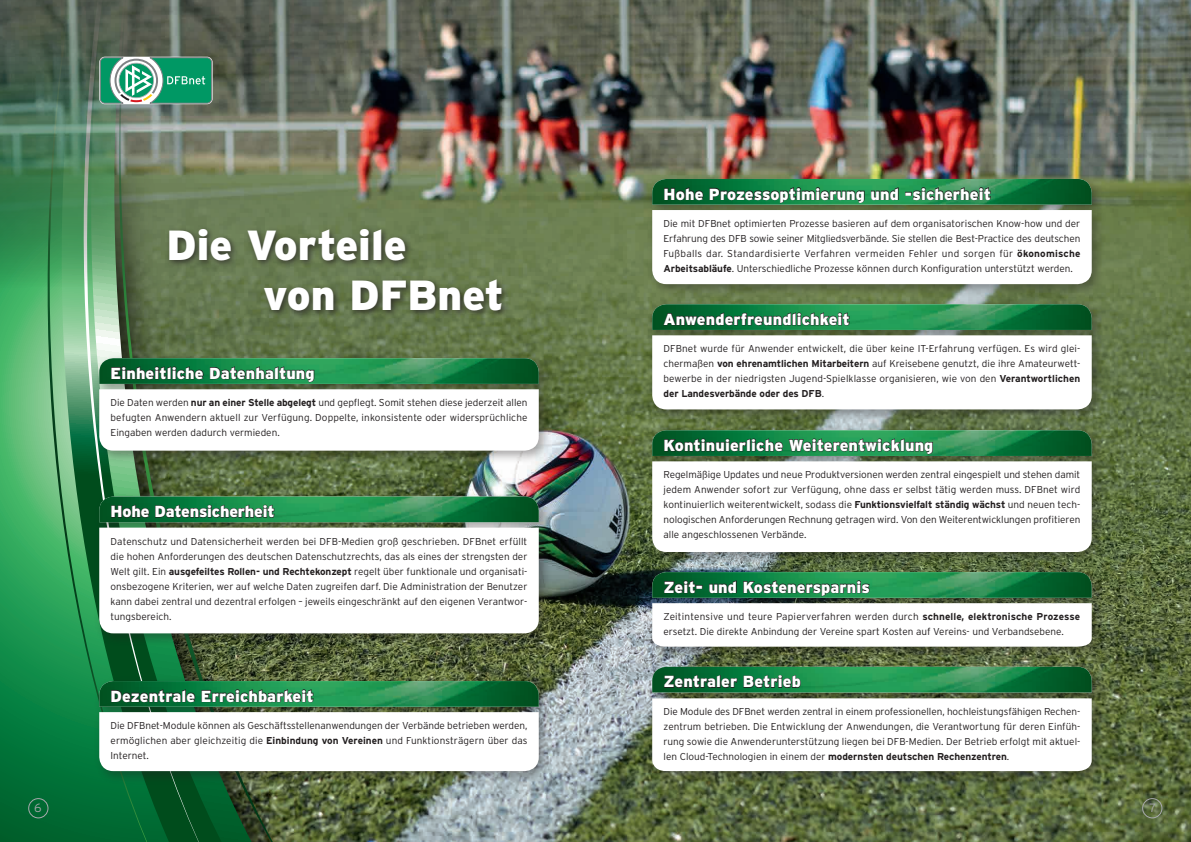
<style>
.page{position:relative;width:1191px;height:842px;background:#fff}
.page>*{position:absolute;margin:0;border:0;box-sizing:border-box;transform-origin:0 0}
.t1{font:900 42px/49.7px "Interstate";color:#fff}
.t2{font:900 16px "Interstate";letter-spacing:.01em;color:#fff}
.t3{font:900 16px "Interstate";letter-spacing:-.01em;color:#fff}
.t4{font:300 12px "Interstate";color:#a8a9ad}
.t5{font:300 10px/15px "Interstate";color:#231f20;text-align:justify}
.s1{font-weight:700}
</style>
<div class="page">
<img style="left:349px;top:0;width:842px;height:842px">
<img style="left:293px;top:0;width:56px;height:842px">
<svg style="left:0;top:0;width:30px;height:842px;background:#318d54"></svg>
<svg style="left:234px;top:0;width:59px;height:842px;background:#616e52"></svg>
<img style="left:30px;top:0;width:204px;height:842px">
<div style="left:646px;top:173px;width:459px;height:45px;background:#231f20;opacity:.4"></div>
<div style="left:646px;top:204px;width:459px;height:94px;background:#231f20;opacity:.4"></div>
<svg style="left:652px;top:179px;width:439px;height:105px"></svg>
<div style="left:94px;top:675px;width:458px;height:45px;background:#231f20;opacity:.4"></div>
<div style="left:94px;top:707px;width:458px;height:78px;background:#231f20;opacity:.4"></div>
<svg style="left:99px;top:681px;width:440px;height:90px"></svg>
<div style="left:646px;top:299px;width:459px;height:44px;background:#231f20;opacity:.4"></div>
<div style="left:646px;top:330px;width:459px;height:93px;background:#231f20;opacity:.4"></div>
<svg style="left:652px;top:304px;width:439px;height:105px"></svg>
<div style="left:165px;top:225px;width:344px;height:93px;background:#231f20;opacity:.75"></div>
<div style="left:94px;top:353px;width:458px;height:44px;background:#231f20;opacity:.4"></div>
<div style="left:94px;top:384px;width:458px;height:80px;background:#231f20;opacity:.4"></div>
<svg style="left:99px;top:358px;width:440px;height:93px"></svg>
<div style="left:94px;top:491px;width:458px;height:45px;background:#231f20;opacity:.4"></div>
<div style="left:94px;top:522px;width:458px;height:125px;background:#231f20;opacity:.4"></div>
<svg style="left:99px;top:528px;width:440px;height:105px"></svg>
<svg style="left:99px;top:496px;width:440px;height:26px;background:#1c7d45"></svg>
<div style="left:646px;top:566px;width:459px;height:45px;background:#231f20;opacity:.4"></div>
<div style="left:646px;top:598px;width:459px;height:62px;background:#231f20;opacity:.4"></div>
<svg style="left:652px;top:572px;width:439px;height:75px"></svg>
<div style="left:646px;top:661px;width:459px;height:45px;background:#231f20;opacity:.4"></div>
<div style="left:646px;top:693px;width:459px;height:92px;background:#231f20;opacity:.4"></div>
<svg style="left:652px;top:698px;width:439px;height:73px"></svg>
<svg style="left:652px;top:667px;width:439px;height:25px;background:#197d44"></svg>
<div style="left:646px;top:425px;width:459px;height:44px;background:#231f20;opacity:.4"></div>
<div style="left:646px;top:456px;width:459px;height:110px;background:#231f20;opacity:.4"></div>
<svg style="left:652px;top:430px;width:439px;height:122px"></svg>
<div style="left:28px;top:798px;width:20px;height:20px;border:1px solid #a8a9ad;border-radius:50%"></div>
<div style="left:1142px;top:798px;width:20px;height:20px;border:1px solid #a8a9ad;border-radius:50%"></div>
<svg style="left:100px;top:57px;width:112px;height:47px"></svg>
<h1 class="t1" style="left:264px;top:220px;width:242px;text-indent:-97px">Die Vorteile<br>von DFBnet</h1>
<h2 class="t2" style="left:111px;top:364px;width:206px">Einheitliche Datenhaltung</h2>
<p class="t5" style="left:111px;top:395px;width:418px">Die Daten werden <span class="s1">nur an einer Stelle abgelegt</span> und gepflegt. Somit stehen diese jederzeit allen befugten Anwendern aktuell zur Verfügung. Doppelte, inkonsistente oder widersprüchliche Eingaben werden dadurch vermieden.</p>
<h2 class="t3" style="left:111px;top:502px;width:166px">Hohe Datensicherheit</h2>
<p class="t5" style="left:111px;top:533px;width:418px">Datenschutz und Datensicherheit werden bei DFB-Medien groß geschrieben. DFBnet erfüllt die hohen Anforderungen des deutschen Datenschutzrechts, das als eines der strengsten der Welt gilt. Ein <span class="s1">ausgefeiltes Rollen- und Rechtekonzept</span> regelt über funktionale und organisati&shy;onsbezogene Kriterien, wer auf welche Daten zugreifen darf. Die Administration der Benutzer kann dabei zentral und dezentral erfolgen – jeweils eingeschränkt auf den eigenen Verantwor&shy;tungsbereich.</p>
<h2 class="t2" style="left:111px;top:687px;width:205px">Dezentrale Erreichbarkeit</h2>
<p class="t5" style="left:111px;top:718px;width:418px">Die DFBnet-Module können als Geschäftsstellenanwendungen der Verbände betrieben werden, ermöglichen aber gleichzeitig die <span class="s1">Einbindung von Vereinen</span> und Funktionsträgern über das Internet.</p>
<h2 class="t2" style="left:663px;top:185px;width:329px">Hohe Prozessoptimierung und -sicherheit</h2>
<p class="t5" style="left:663px;top:216px;width:418px">Die mit DFBnet optimierten Prozesse basieren auf dem organisatorischen Know-how und der Erfahrung des DFB sowie seiner Mitgliedsverbände. Sie stellen die Best-Practice des deutschen Fußballs dar. Standardisierte Verfahren vermeiden Fehler und sorgen für <span class="s1">ökonomische Arbeitsabläufe</span>. Unterschiedliche Prozesse können durch Konfiguration unterstützt werden.</p>
<h2 class="t2" style="left:663px;top:310px;width:188px">Anwenderfreundlichkeit</h2>
<p class="t5" style="left:663px;top:341px;width:418px">DFBnet wurde für Anwender entwickelt, die über keine IT-Erfahrung verfügen. Es wird glei&shy;chermaßen <span class="s1">von ehrenamtlichen Mitarbeitern</span> auf Kreisebene genutzt, die ihre Amateurwett&shy;bewerbe in der niedrigsten Jugend-Spielklasse organisieren, wie von den <span class="s1">Verantwortlichen der Landesverbände oder des DFB</span>.</p>
<h2 class="t2" style="left:663px;top:436px;width:271px">Kontinuierliche Weiterentwicklung</h2>
<p class="t5" style="left:663px;top:467px;width:418px">Regelmäßige Updates und neue Produktversionen werden zentral eingespielt und stehen damit jedem Anwender sofort zur Verfügung, ohne dass er selbst tätig werden muss. DFBnet wird kontinuierlich weiterentwickelt, sodass die <span class="s1">Funktionsvielfalt ständig wächst</span> und neuen tech&shy;nologischen Anforderungen Rechnung getragen wird. Von den Weiterentwicklungen profitieren alle angeschlossenen Verbände.</p>
<h2 class="t2" style="left:663px;top:578px;width:208px">Zeit- und Kostenersparnis</h2>
<p class="t5" style="left:663px;top:609px;width:418px">Zeitintensive und teure Papierverfahren werden durch <span class="s1">schnelle, elektronische Prozesse </span>ersetzt. Die direkte Anbindung der Vereine spart Kosten auf Vereins- und Verbandsebene.</p>
<h2 class="t2" style="left:663px;top:672px;width:139px">Zentraler Betrieb</h2>
<p class="t5" style="left:663px;top:704px;width:418px;text-align:left">Die Module des DFBnet werden zentral in einem professionellen, hochleistungsfähigen Rechen&shy;zentrum betrieben. Die Entwicklung der Anwendungen, die Verantwortung für deren Einfüh&shy;rung sowie die Anwenderunterstützung liegen bei DFB-Medien. Der Betrieb erfolgt mit aktuel&shy;len Cloud-Technologien in einem der <span class="s1">modernsten deutschen Rechenzentren</span>.</p>
<p class="t4" style="left:34px;top:801px;width:9px">6</p>
<p class="t4" style="left:1149px;top:801px;width:9px">7</p>
</div>
